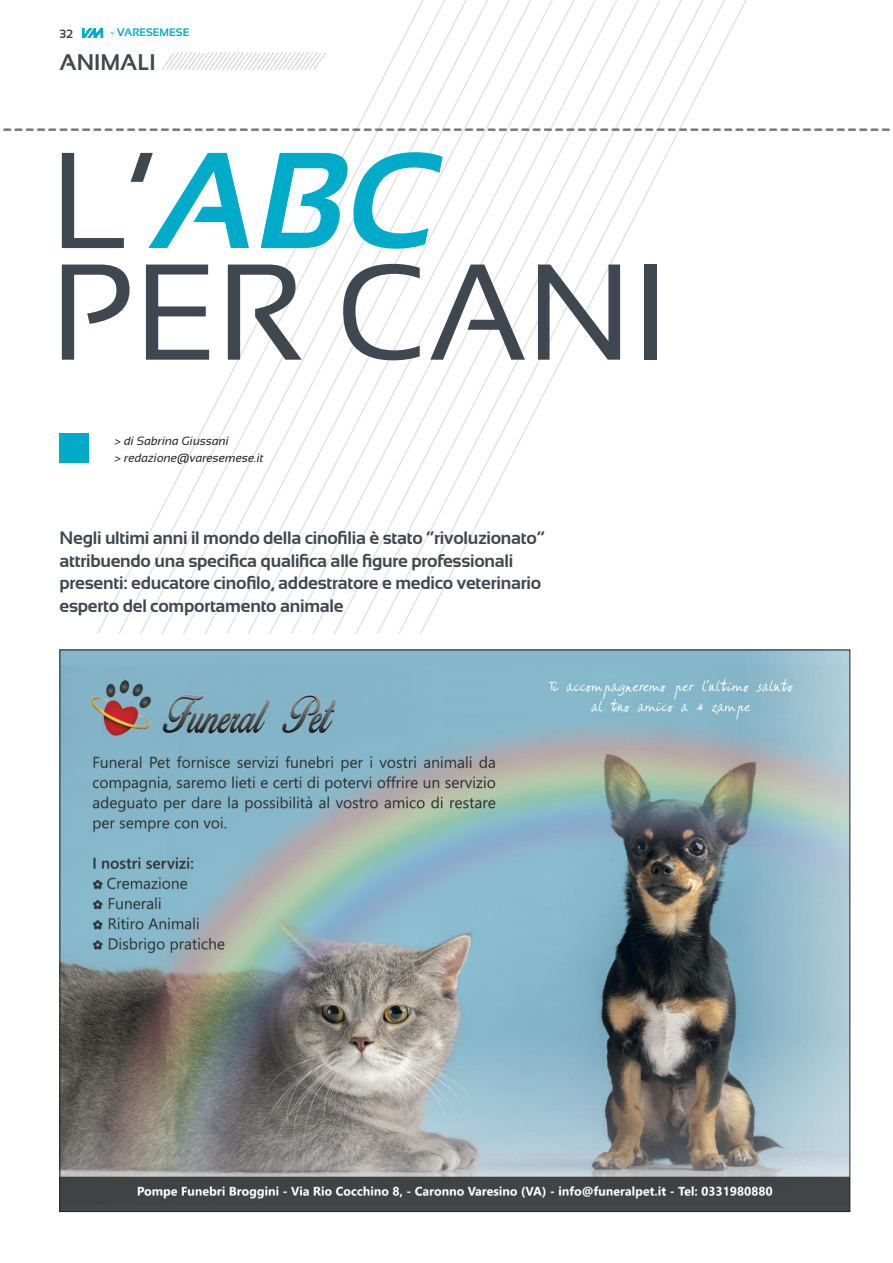
<style>
.page{position:relative;width:893px;height:1263px;background:#fff}
.page>*{position:absolute;margin:0;border:0;box-sizing:border-box;transform-origin:0 0}
.t1{font:136.2px/111.6px "Sansation";color:#3f4850}
.t2{font:700 22.65px "Sansation";color:#3f4850}
.t3{font:700 18px/22.5px "Sansation";letter-spacing:-.015em;color:#3f4850}
.t4{font:italic 12px/16.5px "Sansation";color:#272627}
.t5{font:700 12px "Sansation";color:#3f4850}
.t6{font:700 10.95px "Sansation";color:#00abca}
.s1{font-weight:700;font-style:italic;color:#00abca}
</style>
<div class="page">
<svg style="left:311px;top:52px;width:21px;height:582px"></svg>
<svg style="left:332px;top:128px;width:22px;height:506px"></svg>
<svg style="left:354px;top:93px;width:21px;height:541px"></svg>
<svg style="left:375px;top:50px;width:22px;height:584px"></svg>
<svg style="left:397px;top:9px;width:21px;height:625px"></svg>
<svg style="left:418px;top:0;width:348px;height:634px"></svg>
<img style="left:83px;top:28px;width:20px;height:10px">
<img style="left:161px;top:53px;width:164px;height:18px">
<div style="left:60px;top:434px;width:29px;height:29px;background:#00abca"></div>
<svg style="left:3px;top:129px;width:887px;height:2px"></svg>
<img style="left:62px;top:651px;width:786px;height:559px">
<p class="t5" style="left:60px;top:29px;width:15px">32</p>
<p class="t6" style="left:111px;top:28px;width:80px">- VARESEMESE</p>
<p class="t2" style="left:60px;top:53px;width:98px">AnIMALI</p>
<h1 class="t1" style="left:51px;top:145px;width:621px">L’<span class="s1">ABC<br></span>PER CANI</h1>
<p class="t4" style="left:115px;top:434px;width:151px">&gt; di Sabrina Giussani<br>&gt; redazione@varesemese.it</p>
<p class="t3" style="left:60px;top:528px;width:487px">negli ultimi anni il mondo della cinofilia è stato “rivoluzionato” attribuendo una specifica qualifica alle figure professionali presenti: educatore cinofilo, addestratore e medico veterinario esperto del comportamento animale</p>
</div>
